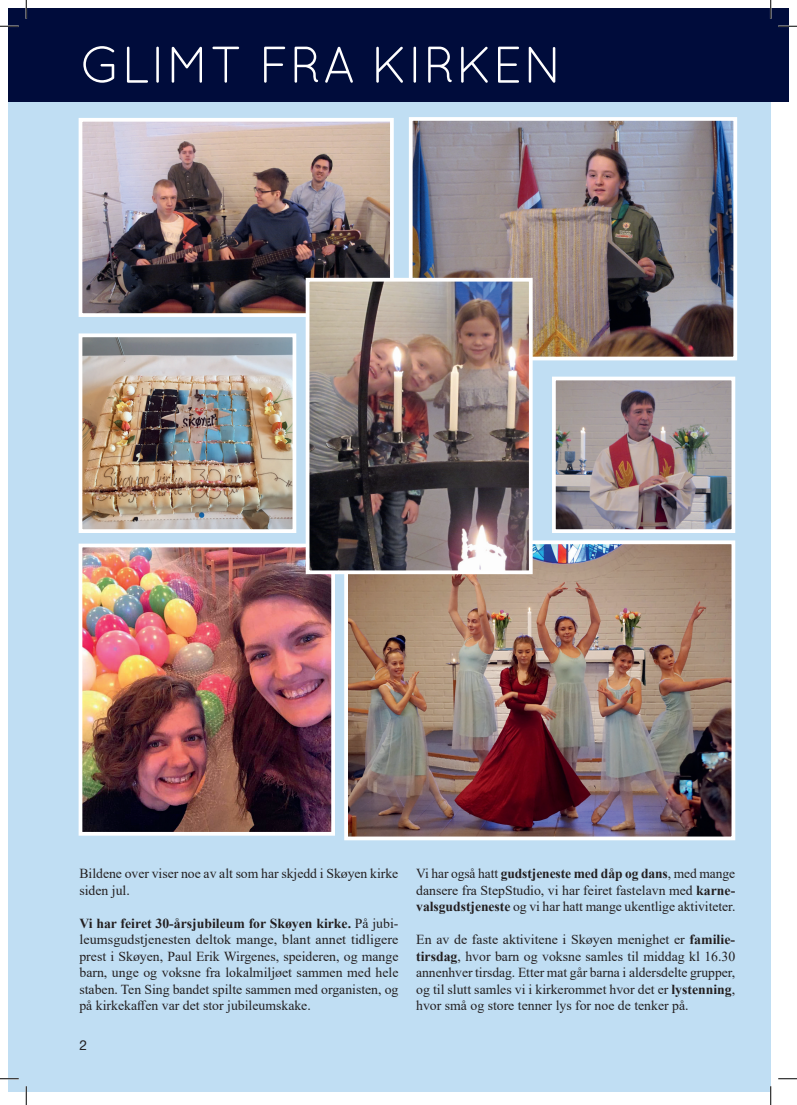
<style>
.page{position:relative;width:797px;height:1105px;background:#fff}
.page>*{position:absolute;margin:0;border:0;box-sizing:border-box;transform-origin:0 0}
.t1{font:51.5px "Quicksand";color:#fff}
.t2{font:13.75px/16.5px "Times New Roman";color:#231f20;text-align:justify}
.t3{font:13.75px "Helvetica Neue LT Std";color:#231f20}
.s1{font-weight:700}
</style>
<div class="page">
<div style="left:9px;top:90px;width:761px;height:1002px;background:#c0def3"></div>
<div style="left:770px;top:9px;width:18px;height:93px;background:#000c3b"></div>
<div style="left:9px;top:9px;width:761px;height:93px;background:#000c3b"></div>
<img style="left:84px;top:123px;width:305px;height:189px">
<div style="left:79px;top:118px;width:315px;height:199px;border:4px solid #fff"></div>
<img style="left:557px;top:382px;width:173px;height:146px">
<div style="left:552px;top:377px;width:183px;height:156px;border:4px solid #fff"></div>
<img style="left:84px;top:338px;width:207px;height:190px">
<div style="left:79px;top:333px;width:217px;height:200px;border:4px solid #fff"></div>
<img style="left:414px;top:122px;width:318px;height:233px">
<div style="left:409px;top:117px;width:328px;height:243px;border:4px solid #fff"></div>
<img style="left:84px;top:549px;width:246px;height:282px">
<div style="left:79px;top:544px;width:256px;height:292px;border:4px solid #fff"></div>
<img style="left:349px;top:545px;width:381px;height:290px">
<div style="left:344px;top:540px;width:391px;height:300px;border:4px solid #fff"></div>
<img style="left:311px;top:283px;width:216px;height:286px">
<div style="left:306px;top:278px;width:226px;height:296px;border:4px solid #fff"></div>
<svg style="left:0;top:25px;width:19px;height:2px"></svg>
<svg style="left:778px;top:25px;width:19px;height:2px"></svg>
<svg style="left:0;top:1078px;width:19px;height:1px"></svg>
<svg style="left:778px;top:1078px;width:19px;height:1px"></svg>
<svg style="left:25px;top:0;width:2px;height:19px"></svg>
<svg style="left:25px;top:1086px;width:2px;height:19px"></svg>
<svg style="left:770px;top:0;width:1px;height:19px"></svg>
<svg style="left:770px;top:1086px;width:1px;height:19px"></svg>
<h1 class="t1" style="left:80px;top:35px;width:485px">GLIMT FRA KIRKEN</h1>
<p class="t2" style="left:79px;top:865px;width:320px">Bildene over viser noe av alt som har skjedd i Skøyen kirke siden jul.</p>
<p class="t2" style="left:79px;top:914px;width:320px"><span class="s1">Vi har feiret 30-årsjubileum for Skøyen kirke.</span> På jubi&shy;leumsgudstjenesten deltok mange, blant annet tidligere prest i Skøyen, Paul Erik Wirgenes, speideren, og mange barn, unge og voksne fra lokalmiljøet sammen med hele staben. Ten Sing bandet spilte sammen med organisten, og på kirkekaffen var det stor jubileumskake.</p>
<p class="t3" style="left:79px;top:1036px;width:9px">2</p>
<p class="t2" style="left:416px;top:865px;width:321px">Vi har også hatt <span class="s1">gudstjeneste med dåp og dans</span>, med mange dansere fra StepStudio, vi har feiret fastelavn med <span class="s1">karne&shy;valsgudstjeneste</span> og vi har hatt mange ukentlige aktiviteter.</p>
<p class="t2" style="left:416px;top:931px;width:320px">En av de faste aktivitene i Skøyen menighet er <span class="s1">familie&shy;tirsdag</span>, hvor barn og voksne samles til middag kl 16.30 annenhver tirsdag. Etter mat går barna i aldersdelte grupper, og til slutt samles vi i kirkerommet hvor det er <span class="s1">lystenning</span>, hvor små og store tenner lys for noe de tenker på.</p>
</div>
